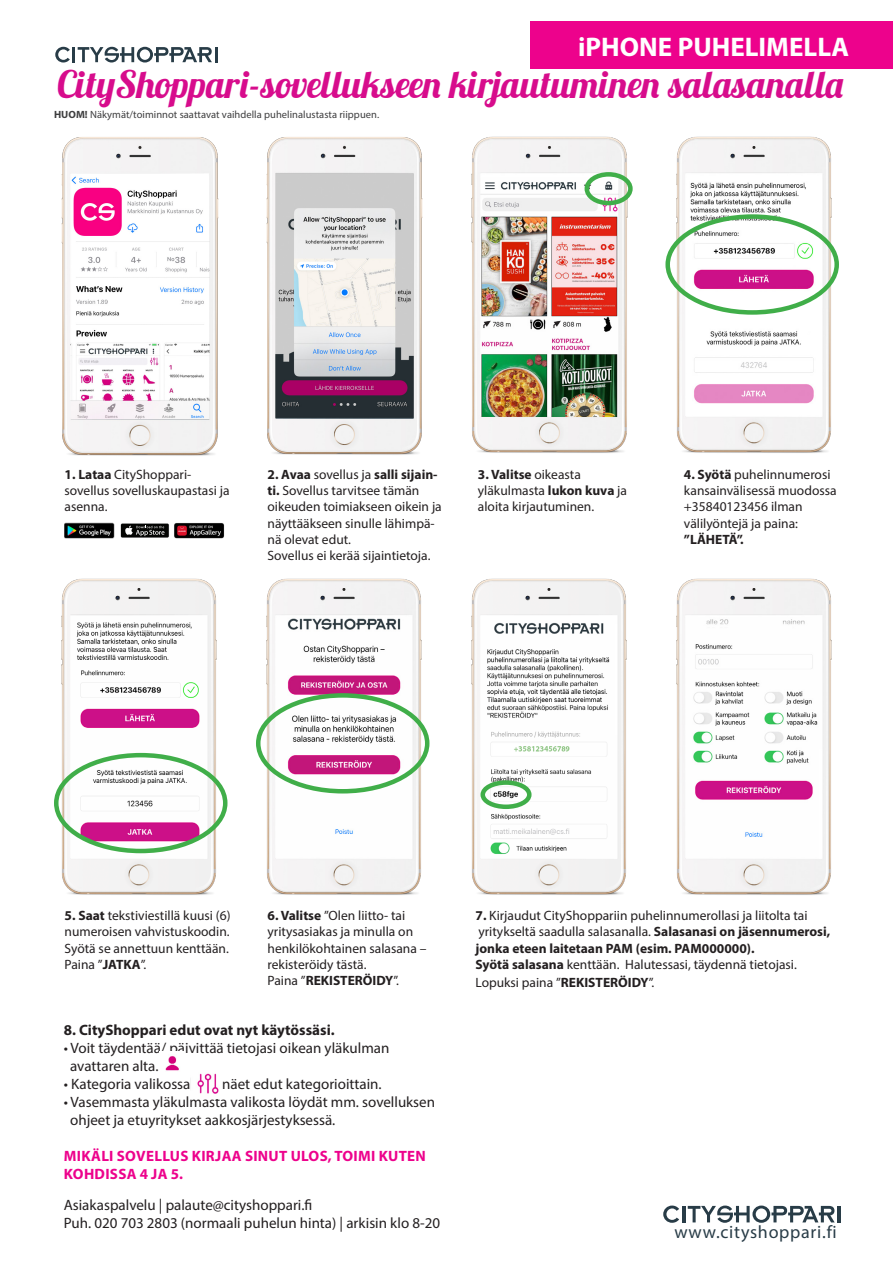
<style>
.page{position:relative;width:893px;height:1263px;background:#fff}
.page>*{position:absolute;margin:0;border:0;box-sizing:border-box;transform-origin:0 0}
.t1{font:37.8px "Lobster 1.3";color:#d70c8c}
.t2{font:700 27px "Myriad Pro";color:#fff}
.t3{font:18px "Myriad Pro";letter-spacing:.04em;color:#283c47}
.t4{font:15px/18px "Myriad Pro";color:#231f20}
.t5{font:700 15px/18px "Myriad Pro";letter-spacing:.02em;color:#ed028c}
.t6{font:700 15px "Myriad Pro";color:#231f20}
.t7{font:13.5px/16.2px "Myriad Pro";color:#231f20}
.t8{font:700 13.5px "Myriad Pro";color:#231f20}
.t9{font:10.5px "Myriad Pro";letter-spacing:.005em;color:#3e3e3f}
.s1{font-weight:700}
</style>
<div class="page">
<svg style="left:55px;top:47px;width:15px;height:16px"></svg>
<hr style="left:72px;top:47px;width:3px;height:15px;background:#283c47">
<svg style="left:78px;top:47px;width:139px;height:16px"></svg>
<img style="left:61px;top:137px;width:158px;height:319px">
<img style="left:471px;top:136px;width:161px;height:317px">
<img style="left:259px;top:578px;width:170px;height:317px">
<img style="left:670px;top:136px;width:169px;height:317px">
<img style="left:54px;top:578px;width:170px;height:317px">
<img style="left:471px;top:578px;width:156px;height:317px">
<img style="left:676px;top:578px;width:156px;height:317px">
<img style="left:266px;top:137px;width:157px;height:318px">
<div style="left:585px;top:172px;width:48px;height:33px;border:4px solid #40ae49;border-radius:50%"></div>
<div style="left:256px;top:693px;width:173px;height:100px;border:4px solid #40ae49;border-radius:50%"></div>
<div style="left:480px;top:780px;width:51px;height:29px;border:4px solid #40ae49;border-radius:50%"></div>
<div style="left:665px;top:214px;width:174px;height:101px;border:4px solid #40ae49;border-radius:50%"></div>
<div style="left:54px;top:753px;width:173px;height:100px;border:4px solid #40ae49;border-radius:50%"></div>
<div style="left:530px;top:21px;width:363px;height:48px;background:#ed028c"></div>
<img style="left:190px;top:1073px;width:29px;height:21px">
<hr style="left:838px;top:1206px;width:3px;height:16px;background:#283c47">
<svg style="left:663px;top:1205px;width:16px;height:18px"></svg>
<hr style="left:682px;top:1206px;width:3px;height:16px;background:#283c47">
<svg style="left:688px;top:1205px;width:147px;height:18px"></svg>
<img style="left:165px;top:1055px;width:14px;height:16px">
<img style="left:64px;top:522px;width:50px;height:17px">
<svg style="left:121px;top:523px;width:48px;height:15px"></svg>
<div style="left:121px;top:524px;width:48px;height:13px;background:#040503"></div>
<svg style="left:125px;top:526px;width:39px;height:10px"></svg>
<img style="left:174px;top:523px;width:51px;height:16px">
<p class="t2" style="left:578px;top:29px;width:272px">iPHONE PUHELIMELLA</p>
<p class="t1" style="left:57px;top:60px;width:789px">CityShoppari-sovellukseen kirjautuminen salasanalla</p>
<p class="t9" style="left:54px;top:108px;width:327px"><span class="s1">HUOM!</span> Näkymät/toiminnot saattavat vaihdella puhelinalustasta riippuen.</p>
<p class="t7" style="left:65px;top:466px;width:128px"><span class="s1">1. Lataa</span> CityShoppari-</p>
<p class="t7" style="left:65px;top:482px;width:166px">sovellus sovelluskaupastasi ja asenna.</p>
<p class="t7" style="left:268px;top:466px;width:176px"><span class="s1">2. Avaa</span> sovellus ja <span class="s1">salli sijain&shy;ti.</span> Sovellus tarvitsee tämän oikeuden toimiakseen oikein ja näyttääkseen sinulle lähimpä&shy;nä olevat edut.</p>
<p class="t7" style="left:268px;top:547px;width:164px">Sovellus ei kerää sijaintietoja.</p>
<p class="t7" style="left:478px;top:466px;width:151px"><span class="s1">3. Valitse</span> oikeasta yläkulmasta <span class="s1">lukon kuva</span> ja aloita kirjautuminen.</p>
<p class="t7" style="left:684px;top:466px;width:154px"><span class="s1">4. Syötä</span> puhelinnumerosi kansainvälisessä muodossa +35840123456 ilman välilyöntejä ja paina:</p>
<p class="t8" style="left:684px;top:530px;width:61px">”LÄHETÄ”.</p>
<p class="t7" style="left:65px;top:907px;width:167px"><span class="s1">5. Saat</span> tekstiviestillä kuusi (6) numeroisen vahvistuskoodin.</p>
<p class="t7" style="left:65px;top:940px;width:166px">Syötä se annettuun kenttään.<br>Paina ”<span class="s1">JATKA</span>”.</p>
<p class="t7" style="left:268px;top:907px;width:161px"><span class="s1">6. Valitse</span> ”Olen liitto- tai yritysasiakas ja minulla on henkilökohtainen salasana – rekisteröidy tästä.<br>Paina ”<span class="s1">REKISTERÖIDY</span>”.</p>
<p class="t7" style="left:476px;top:907px;width:356px"><span class="s1">7.</span> Kirjaudut CityShoppariin puhelinnumerollasi ja liitolta tai yritykseltä saadulla salasanalla. <span class="s1">Salasanasi on jäsennumerosi, jonka eteen laitetaan PAM (esim. PAM000000).</span></p>
<p class="t7" style="left:476px;top:956px;width:323px"><span class="s1">Syötä salasana</span> kenttään. Halutessasi, täydennä tietojasi.</p>
<p class="t7" style="left:476px;top:974px;width:180px">Lopuksi paina ”<span class="s1">REKISTERÖIDY</span>”.</p>
<p class="t6" style="left:64px;top:1020px;width:272px">8. CityShoppari edut ovat nyt käytössäsi.</p>
<p class="t4" style="left:70px;top:1038px;width:321px;text-indent:-6px">• Voit täydentää/ päivittää tietojasi oikean yläkulman avattaren alta.</p>
<p class="t4" style="left:64px;top:1074px;width:128px">• Kategoria valikossa</p>
<p class="t4" style="left:222px;top:1074px;width:161px">näet edut kategorioittain.</p>
<p class="t4" style="left:64px;top:1092px;width:373px">• Vasemmasta yläkulmasta valikosta löydät mm. sovelluksen</p>
<p class="t4" style="left:70px;top:1110px;width:267px">ohjeet ja etuyritykset aakkosjärjestyksessä.</p>
<p class="t5" style="left:64px;top:1146px;width:364px">MIKÄLI SOVELLUS KIRJAA SINUT ULOS, TOIMI KUTEN<br>KOHDISSA 4 JA 5.</p>
<p class="t4" style="left:64px;top:1196px;width:250px">Asiakaspalvelu | palaute@cityshoppari.fi</p>
<p class="t4" style="left:64px;top:1214px;width:378px">Puh. 020 703 2803 (normaali puhelun hinta) | arkisin klo 8-20</p>
<p class="t3" style="left:674px;top:1221px;width:164px">www.cityshoppari.fi</p>
</div>
